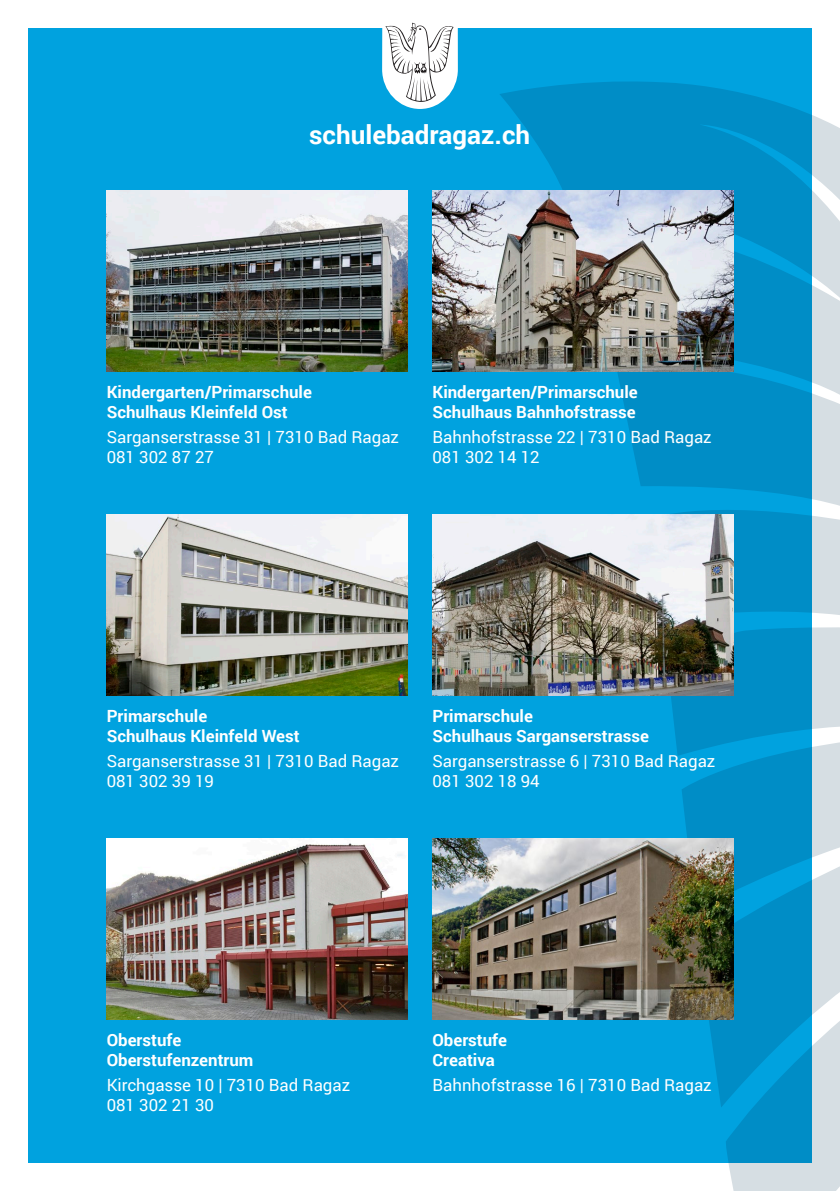
<style>
.page{position:relative;width:840px;height:1191px;background:#fff}
.page>*{position:absolute;margin:0;border:0;box-sizing:border-box;transform-origin:0 0}
.titel{font:700 26px "Roboto";color:#fff}
.titel-2{font:16.8px "Roboto";color:#fff}
.titel-3{font:700 16.8px/20px "Roboto";color:#fff}
</style>
<div class="page">
<div style="left:28px;top:28px;width:783px;height:1134px;background:#00a2df"></div>
<svg style="left:499px;top:74px;width:340px;height:1117px"></svg>
<img style="left:107px;top:190px;width:300px;height:182px">
<img style="left:432px;top:190px;width:300px;height:182px">
<img style="left:107px;top:514px;width:300px;height:182px">
<img style="left:432px;top:514px;width:300px;height:182px">
<img style="left:107px;top:838px;width:300px;height:182px">
<img style="left:432px;top:838px;width:300px;height:182px">
<svg style="left:382px;top:22px;width:75px;height:87px;background:#d1e0e6"></svg>
<p class="titel" style="left:309px;top:117px;width:222px">schulebadragaz.ch</p>
<p class="titel-3" style="left:107px;top:381px;width:207px">Kindergarten/Primarschule</p>
<p class="titel-3" style="left:107px;top:401px;width:182px">Schulhaus Kleinfeld Ost</p>
<p class="titel-2" style="left:107px;top:425px;width:294px">Sarganserstrasse 31 | 7310 Bad Ragaz</p>
<p class="titel-2" style="left:107px;top:445px;width:109px">081 302 87 27</p>
<p class="titel-3" style="left:432px;top:381px;width:207px">Kindergarten/Primarschule<br>Schulhaus Bahnhofstrasse</p>
<p class="titel-2" style="left:432px;top:425px;width:280px">Bahnhofstrasse 22 | 7310 Bad Ragaz</p>
<p class="titel-2" style="left:432px;top:445px;width:109px">081 302 14 12</p>
<p class="titel-3" style="left:107px;top:705px;width:102px">Primarschule</p>
<p class="titel-3" style="left:107px;top:725px;width:194px">Schulhaus Kleinfeld West</p>
<p class="titel-2" style="left:107px;top:749px;width:294px">Sarganserstrasse 31 | 7310 Bad Ragaz</p>
<p class="titel-2" style="left:107px;top:769px;width:109px">081 302 39 19</p>
<p class="titel-3" style="left:432px;top:705px;width:102px">Primarschule</p>
<p class="titel-3" style="left:432px;top:725px;width:218px">Schulhaus Sarganserstrasse</p>
<p class="titel-2" style="left:432px;top:749px;width:284px">Sarganserstrasse 6 | 7310 Bad Ragaz</p>
<p class="titel-2" style="left:432px;top:769px;width:109px">081 302 18 94</p>
<p class="titel-3" style="left:107px;top:1029px;width:76px">Oberstufe</p>
<p class="titel-3" style="left:107px;top:1049px;width:148px">Oberstufenzentrum</p>
<p class="titel-2" style="left:107px;top:1073px;width:245px">Kirchgasse 10 | 7310 Bad Ragaz</p>
<p class="titel-2" style="left:107px;top:1093px;width:109px">081 302 21 30</p>
<p class="titel-3" style="left:432px;top:1029px;width:76px">Oberstufe<br>Creativa</p>
<p class="titel-2" style="left:432px;top:1073px;width:280px">Bahnhofstrasse 16 | 7310 Bad Ragaz</p>
</div>
